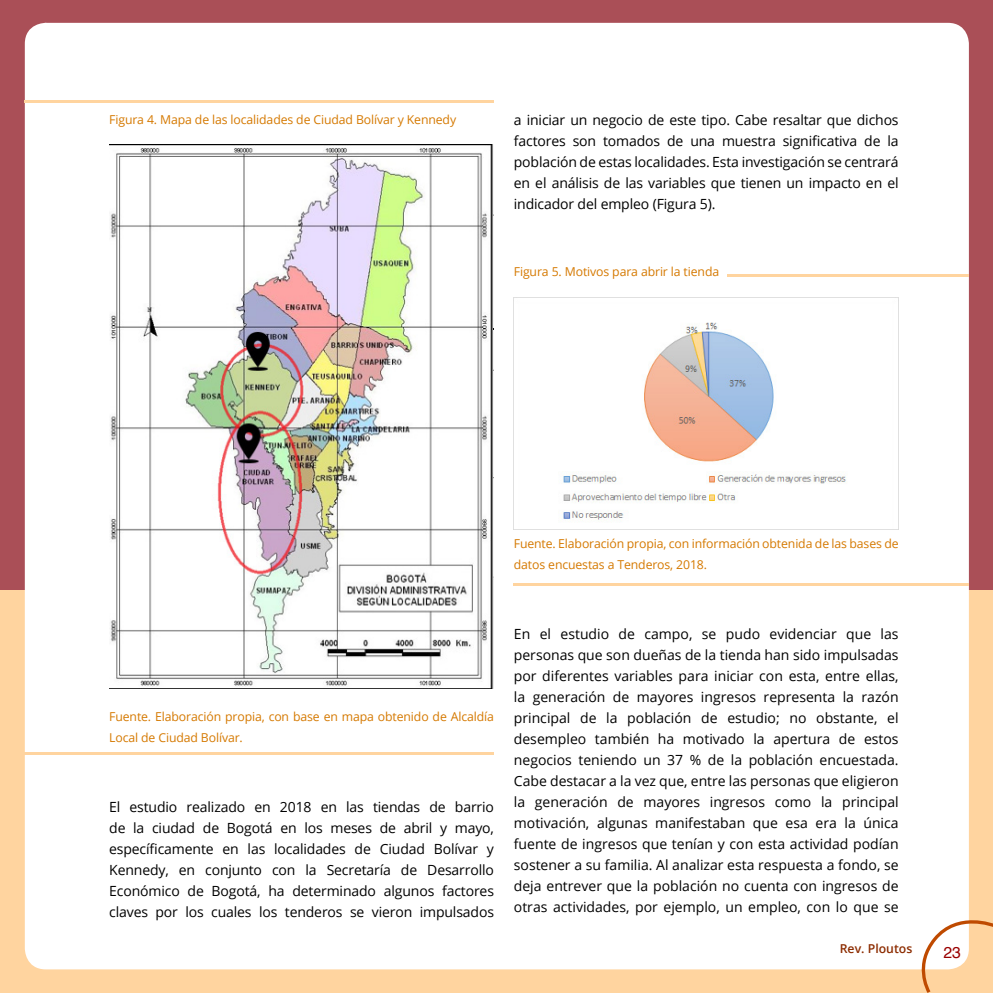
<style>
.page{position:relative;width:993px;height:993px;background:#fff}
.page>*{position:absolute;margin:0;border:0;box-sizing:border-box;transform-origin:0 0}
.t1{font:15.75px "Helvetica";color:#990100}
.t2{font:14px/21px "Open Sans";letter-spacing:-.01em;color:#000;text-align:justify}
.t3{font:12.25px/21px "Open Sans";letter-spacing:-.01em;color:#d57900}
.t4{font:600 12.25px "Open Sans";color:#8c2c01}
</style>
<div class="page">
<div style="left:0;top:0;width:992px;height:991px;background:#aa4f57"></div>
<div style="left:0;top:590px;width:992px;height:402px;background:#ffd49f"></div>
<div style="left:27px;top:25px;width:939px;height:942px;background:#fff;border-radius:19px"></div>
<div style="left:25px;top:23px;width:943px;height:946px;border:4px solid #fff;border-radius:19px"></div>
<svg style="left:909px;top:910px;width:83px;height:82px"></svg>
<img style="left:109px;top:144px;width:384px;height:544px">
<img style="left:513px;top:297px;width:385px;height:232px">
<hr style="left:25px;top:100px;width:469px;height:2px;background:#ffd49f">
<hr style="left:25px;top:751px;width:469px;height:3px;background:#ffd49f">
<hr style="left:513px;top:583px;width:455px;height:2px;background:#ffd49f">
<hr style="left:727px;top:274px;width:241px;height:2px;background:#ffd49f">
<p class="t3" style="left:109px;top:108px;width:348px">Figura 4. Mapa de las localidades de Ciudad Bolívar y Kennedy</p>
<p class="t2" style="left:513px;top:109px;width:386px">a iniciar un negocio de este tipo. Cabe resaltar que dichos factores son tomados de una muestra significativa de la población de estas localidades. Esta investigación se centrará en el análisis de las variables que tienen un impacto en el indicador del empleo (Figura 5).</p>
<p class="t3" style="left:513px;top:261px;width:207px">Figura 5. Motivos para abrir la tienda</p>
<p class="t3" style="left:513px;top:532px;width:386px">Fuente. Elaboración propia, con información obtenida de las bases de datos encuestas a Tenderos, 2018.</p>
<p class="t3" style="left:109px;top:705px;width:386px">Fuente. Elaboración propia, con base en mapa obtenido de Alcaldía<br>Local de Ciudad Bolívar.</p>
<p class="t2" style="left:109px;top:795px;width:386px">El estudio realizado en 2018 en las tiendas de barrio de la ciudad de Bogotá en los meses de abril y mayo, específicamente en las localidades de Ciudad Bolívar y Kennedy, en conjunto con la Secretaría de Desarrollo Económico de Bogotá, ha determinado algunos factores claves por los cuales los tenderos se vieron impulsados</p>
<p class="t2" style="left:513px;top:622px;width:386px">En el estudio de campo, se pudo evidenciar que las personas que son dueñas de la tienda han sido impulsadas por diferentes variables para iniciar con esta, entre ellas, la generación de mayores ingresos representa la razón principal de la población de estudio; no obstante, el desempleo también ha motivado la apertura de estos negocios teniendo un 37 % de la población encuestada.<br>Cabe destacar a la vez que, entre las personas que eligieron la generación de mayores ingresos como la principal motivación, algunas manifestaban que esa era la única fuente de ingresos que tenían y con esta actividad podían sostener a su familia. Al analizar esta respuesta a fondo, se deja entrever que la población no cuenta con ingresos de otras actividades, por ejemplo, un empleo, con lo que se</p>
<p class="t4" style="left:839px;top:940px;width:74px">Rev. Ploutos</p>
<p class="t1" style="left:943px;top:940px;width:19px">23</p>
</div>
